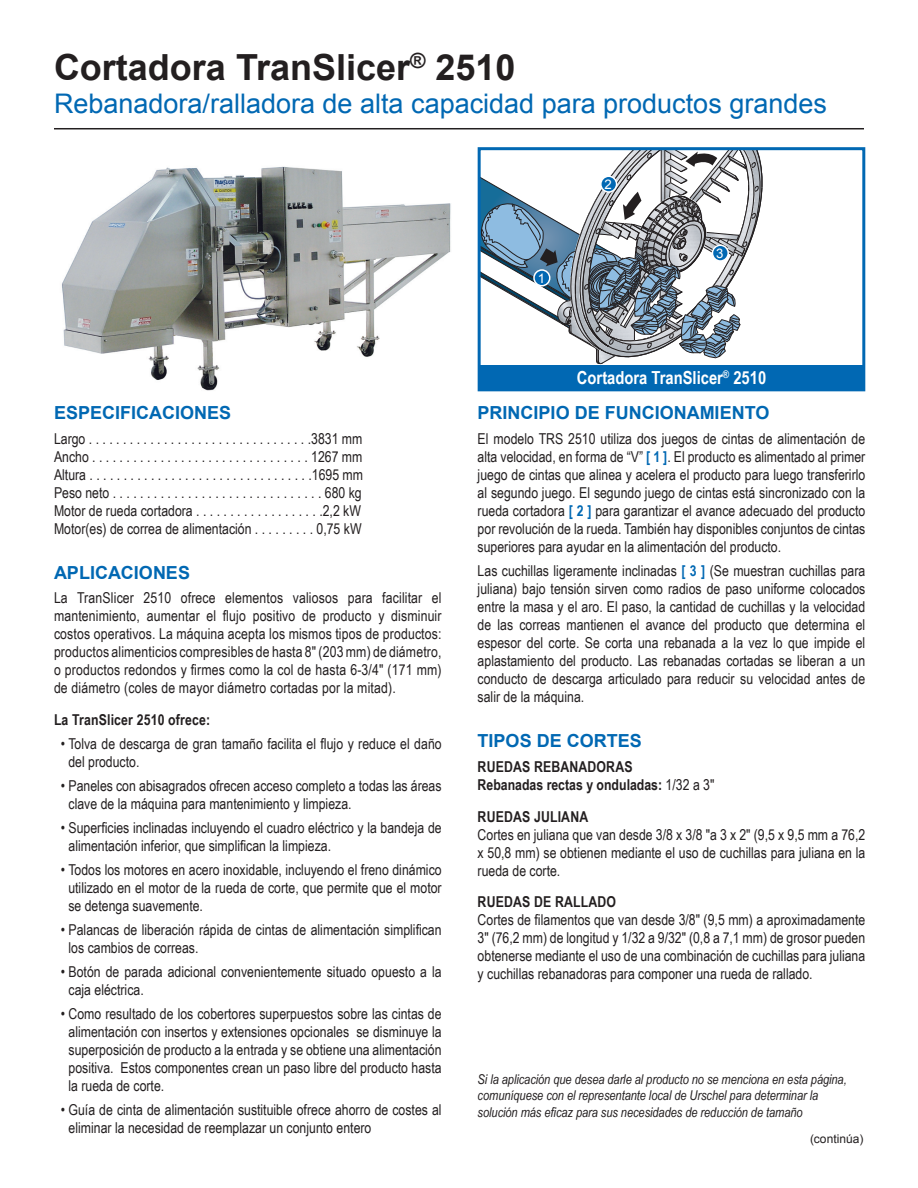
<style>
.page{position:relative;width:918px;height:1188px;background:#fff}
.page>*{position:absolute;margin:0;border:0;box-sizing:border-box;transform-origin:0 0}
.Heading_1{font:700 36px "Arial";color:#231f20}
.Heading_2__bottom{font:27px "Arial";color:#0168b3}
.Heading_3__paragraph{font:700 18px "Arial";color:#0168b3}
.P_after_heading_just{font:700 18px "Arial";color:#0168b3}
.t1{font:700 18px "Arial Narrow";color:#fff}
.P_after_heading_just-2{font:15px/18px "Arial Narrow";color:#231f20;text-align:justify}
.P_after_heading_not{font:15px "Arial Narrow";color:#231f20}
.P_after_heading_just-3{font:700 15px "Arial Narrow";letter-spacing:.01em;color:#231f20}
.t2{font:italic 13.5px/16.2px "Arial Narrow";letter-spacing:-.005em;color:#231f20}
.t3{font:13.2px "Arial";color:#fff}
.t4{font:12px "Arial";color:#231f20}
.s1{font-style:inherit}
.s2{font-weight:700;color:#0168b3}
.s3{font-weight:400}
</style>
<div class="page">
<img style="left:54px;top:129px;width:405px;height:262px">
<svg style="left:482px;top:151px;width:281px;height:214px"></svg>
<div style="left:478px;top:147px;width:387px;height:244px;border:3px solid #0168b3"></div>
<div style="left:479px;top:365px;width:385px;height:25px;background:#0168b3"></div>
<hr style="left:54px;top:128px;width:810px;height:1px;background:#231f20">
<div style="left:534px;top:270px;width:16px;height:16px;background:#0168b3;border-radius:50%"></div>
<div style="left:533px;top:269px;width:18px;height:18px;border:2px solid #fff;border-radius:50%"></div>
<div style="left:601px;top:176px;width:16px;height:16px;background:#0168b3;border-radius:50%"></div>
<div style="left:600px;top:175px;width:17px;height:18px;border:2px solid #fff;border-radius:50%"></div>
<div style="left:712px;top:245px;width:16px;height:16px;background:#0168b3;border-radius:50%"></div>
<div style="left:712px;top:244px;width:17px;height:18px;border:2px solid #fff;border-radius:50%"></div>
<p class="Heading_1" style="left:54px;top:44px;width:463px">Cortadora TranSlicer<sup>®</sup> 2510</p>
<p class="Heading_2__bottom" style="left:54px;top:85px;width:774px">Rebanadora/ralladora de alta capacidad para productos grandes</p>
<p class="Heading_3__paragraph" style="left:54px;top:401px;width:179px">ESPECIFICACIONES</p>
<p class="P_after_heading_not" style="left:54px;top:427px;width:310px">Largo . . . . . . . . . . . . . . . . . . . . . . . . . . . . . . . . .3831 mm</p>
<p class="P_after_heading_not" style="left:54px;top:445px;width:310px">Ancho . . . . . . . . . . . . . . . . . . . . . . . . . . . . . . . . 1267 mm</p>
<p class="P_after_heading_not" style="left:54px;top:463px;width:311px">Altura . . . . . . . . . . . . . . . . . . . . . . . . . . . . . . . . .1695 mm</p>
<p class="P_after_heading_not" style="left:54px;top:481px;width:309px">Peso neto . . . . . . . . . . . . . . . . . . . . . . . . . . . . . . . 680 kg</p>
<p class="P_after_heading_not" style="left:54px;top:499px;width:309px">Motor de rueda cortadora . . . . . . . . . . . . . . . . . . .2,2 kW</p>
<p class="P_after_heading_not" style="left:54px;top:517px;width:309px">Motor(es) de correa de alimentación . . . . . . . . . 0,75 kW</p>
<p class="Heading_3__paragraph" style="left:54px;top:560px;width:138px">APLICACIONES</p>
<p class="P_after_heading_just-2" style="left:54px;top:589px;width:389px">La TranSlicer 2510 ofrece elementos valiosos para facilitar el mantenimiento, aumentar el flujo positivo de producto y disminuir costos operativos. La máquina acepta los mismos tipos de productos: productos alimenticios compresibles de hasta 8" (203 mm) de diámetro, o productos redondos y firmes como la col de hasta 6-3/4" (171 mm) de diámetro (coles de mayor diámetro cortadas por la mitad).</p>
<p class="P_after_heading_just-3" style="left:54px;top:708px;width:158px">La TranSlicer 2510 ofrece:</p>
<p class="P_after_heading_just-2" style="left:68px;top:734px;width:375px;text-indent:-8px">• Tolva de descarga de gran tamaño facilita el flujo y reduce el daño del producto.</p>
<p class="P_after_heading_just-2" style="left:69px;top:776px;width:375px;text-indent:-8px">• Paneles con abisagrados ofrecen acceso completo a todas las áreas clave de la máquina para mantenimiento y limpieza.</p>
<p class="P_after_heading_just-2" style="left:69px;top:818px;width:375px;text-indent:-8px">• Superficies inclinadas incluyendo el cuadro eléctrico y la bandeja de alimentación inferior, que simplifican la limpieza.</p>
<p class="P_after_heading_just-2" style="left:68px;top:860px;width:375px;text-indent:-8px">• Todos los motores en acero inoxidable, incluyendo el freno dinámico utilizado en el motor de la rueda de corte, que permite que el motor se detenga suavemente.</p>
<p class="P_after_heading_just-2" style="left:69px;top:920px;width:375px;text-indent:-8px">• Palancas de liberación rápida de cintas de alimentación simplifican los cambios de correas.</p>
<p class="P_after_heading_just-2" style="left:69px;top:962px;width:375px;text-indent:-8px">• Botón de parada adicional convenientemente situado opuesto a la caja eléctrica.</p>
<p class="P_after_heading_just-2" style="left:69px;top:1004px;width:375px;text-indent:-8px">• Como resultado de los cobertores superpuestos sobre las cintas de alimentación con insertos y extensiones opcionales se disminuye la superposición de producto a la entrada y se obtiene una alimentación positiva. Estos componentes crean un paso libre del producto hasta la rueda de corte.</p>
<p class="P_after_heading_just-2" style="left:69px;top:1100px;width:375px;text-indent:-8px">• Guía de cinta de alimentación sustituible ofrece ahorro de costes al eliminar la necesidad de reemplazar un conjunto entero</p>
<p class="t3" style="left:538px;top:269px;width:9px">1</p>
<p class="t3" style="left:605px;top:176px;width:9px">2</p>
<p class="t3" style="left:716px;top:245px;width:9px">3</p>
<p class="t1" style="left:577px;top:364px;width:191px">Cortadora TranSlicer<sup>®</sup> <span class="s1">2510</span></p>
<p class="P_after_heading_just" style="left:478px;top:401px;width:293px">PRINCIPIO DE FUNCIONAMIENTO</p>
<p class="P_after_heading_just-2" style="left:478px;top:429px;width:389px">El modelo TRS 2510 utiliza dos juegos de cintas de alimentación de alta velocidad, en forma de “V” <span class="s2">[ 1 ]</span>. El producto es alimentado al primer juego de cintas que alinea y acelera el producto para luego transferirlo al segundo juego. El segundo juego de cintas está sincronizado con la rueda cortadora <span class="s2">[ 2 ]</span> para garantizar el avance adecuado del producto por revolución de la rueda. También hay disponibles conjuntos de cintas superiores para ayudar en la alimentación del producto.</p>
<p class="P_after_heading_just-2" style="left:478px;top:562px;width:389px">Las cuchillas ligeramente inclinadas <span class="s2">[ 3 ]</span> (Se muestran cuchillas para juliana) bajo tensión sirven como radios de paso uniforme colocados entre la masa y el aro. El paso, la cantidad de cuchillas y la velocidad de las correas mantienen el avance del producto que determina el espesor del corte. Se corta una rebanada a la vez lo que impide el aplastamiento del producto. Las rebanadas cortadas se liberan a un conducto de descarga articulado para reducir su velocidad antes de salir de la máquina.</p>
<p class="Heading_3__paragraph" style="left:478px;top:729px;width:166px">TIPOS DE CORTES</p>
<p class="P_after_heading_just-3" style="left:478px;top:756px;width:156px">RUEDAS REBANADORAS</p>
<p class="P_after_heading_just-3" style="left:478px;top:774px;width:238px">Rebanadas rectas y onduladas: <span class="s3">1/32 a 3"</span></p>
<p class="P_after_heading_just-3" style="left:478px;top:805px;width:112px">RUEDAS JULIANA</p>
<p class="P_after_heading_just-2" style="left:478px;top:825px;width:389px">Cortes en juliana que van desde 3/8 x 3/8 "a 3 x 2" (9,5 x 9,5 mm a 76,2 x 50,8 mm) se obtienen mediante el uso de cuchillas para juliana en la rueda de corte.</p>
<p class="P_after_heading_just-3" style="left:478px;top:891px;width:140px">RUEDAS DE RALLADO</p>
<p class="P_after_heading_just-2" style="left:478px;top:910px;width:389px">Cortes de filamentos que van desde 3/8" (9,5 mm) a aproximadamente 3" (76,2 mm) de longitud y 1/32 a 9/32" (0,8 a 7,1 mm) de grosor pueden obtenerse mediante el uso de una combinación de cuchillas para juliana y cuchillas rebanadoras para componer una rueda de rallado.</p>
<p class="t2" style="left:478px;top:1071px;width:371px">Si la aplicación que desea darle al producto no se menciona en esta página, comuníquese con el representante local de Urschel para determinar la solución más eficaz para sus necesidades de reducción de tamaño</p>
<p class="t4" style="left:810px;top:1131px;width:55px">(continúa)</p>
</div>
